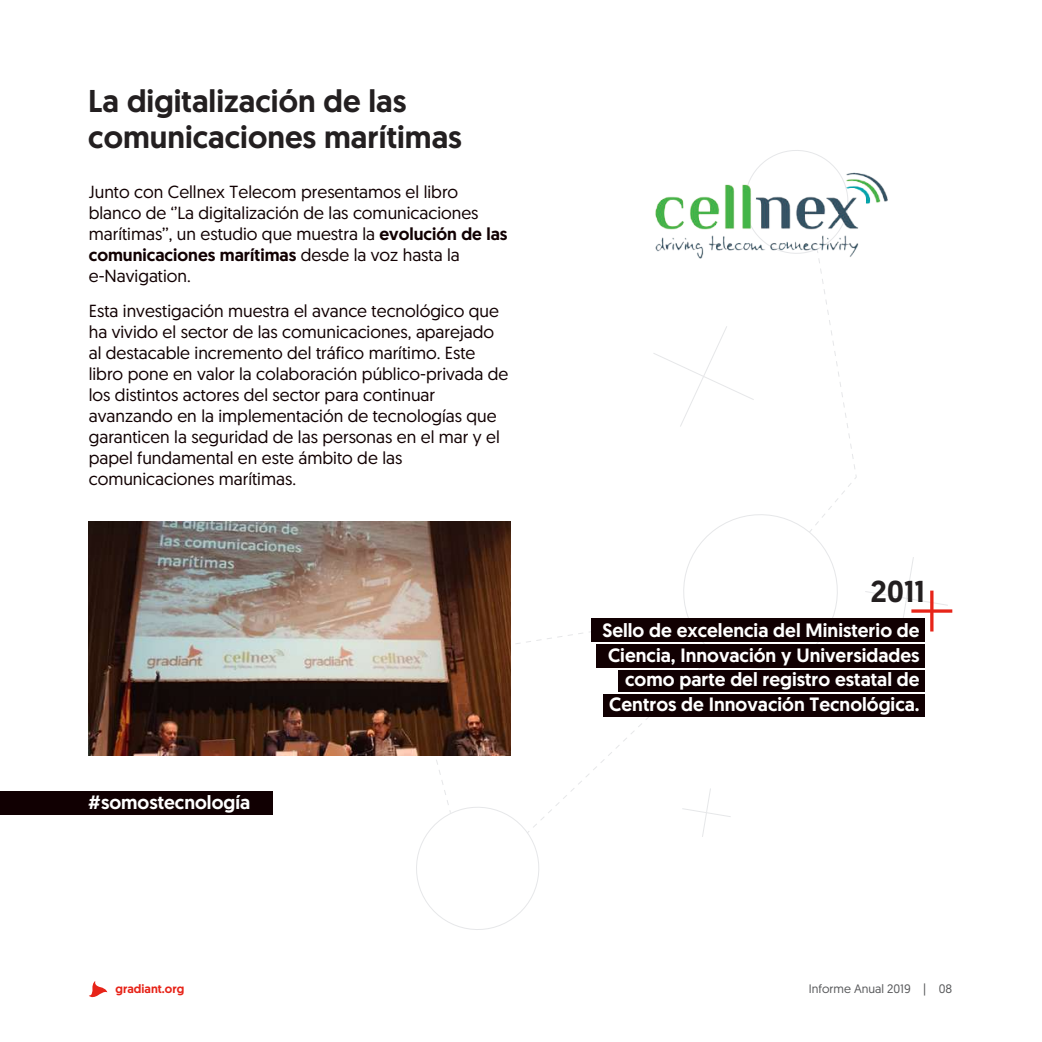
<style>
.page{position:relative;width:1042px;height:1042px;background:#fff}
.page>*{position:absolute;margin:0;border:0;box-sizing:border-box;transform-origin:0 0}
.t1{font:500 31.5px/36.8px "Geomanist";color:#231f20}
.t2{font:500 30.28px "Geomanist";color:#231f20}
.t3{font:500 19.25px/24.5px "Geomanist";color:#fff;text-align:right}
.t4{font:17.5px/21px "Geomanist";color:#110002}
.t5{font:12.25px "Geomanist";color:#57585a}
.t6{font:500 12.25px "Geomanist";color:#e72419}
.s1{font-weight:500}
</style>
<div class="page">
<svg style="left:375px;top:150px;width:482px;height:780px"></svg>
<div style="left:592px;top:618px;width:333px;height:24px;background:#110002"></div>
<div style="left:596px;top:644px;width:329px;height:24px;background:#110002"></div>
<div style="left:618px;top:670px;width:307px;height:22px;background:#110002"></div>
<div style="left:603px;top:694px;width:322px;height:22px;background:#110002"></div>
<svg style="left:865px;top:557px;width:87px;height:75px"></svg>
<svg style="left:89px;top:981px;width:18px;height:17px"></svg>
<div style="left:0;top:791px;width:272px;height:24px;background:#110002"></div>
<img style="left:88px;top:521px;width:422px;height:234px">
<img style="left:656px;top:173px;width:231px;height:86px">
<h1 class="t1" style="left:88px;top:82px;width:375px">La digitalización de las comunicaciones marítimas</h1>
<p class="t4" style="left:89px;top:180px;width:420px">Junto con Cellnex Telecom presentamos el libro blanco de ‘’La digitalización de las comunicaciones marítimas’’, un estudio que muestra la <span class="s1">evolución de las comunicaciones marítimas</span> desde la voz hasta la e-Navigation.</p>
<p class="t4" style="left:89px;top:299px;width:421px">Esta investigación muestra el avance tecnológico que ha vivido el sector de las comunicaciones, aparejado al destacable incremento del tráfico marítimo. Este libro pone en valor la colaboración público-privada de los distintos actores del sector para continuar avanzando en la implementación de tecnologías que garanticen la seguridad de las personas en el mar y el papel fundamental en este ámbito de las comunicaciones marítimas.</p>
<p class="t3" style="left:88px;top:789px;width:163px">#somostecnología</p>
<h2 class="t2" style="left:870px;top:571px;width:56px">2011</h2>
<p class="t3" style="left:602px;top:618px;width:319px">Sello de excelencia del Ministerio de Ciencia, Innovación y Universidades como parte del registro estatal de Centros de Innovación Tecnológica.</p>
<p class="t6" style="left:116px;top:980px;width:70px">gradiant.org</p>
<p class="t5" style="left:809px;top:980px;width:145px">Informe Anual 2019 | 08</p>
</div>
